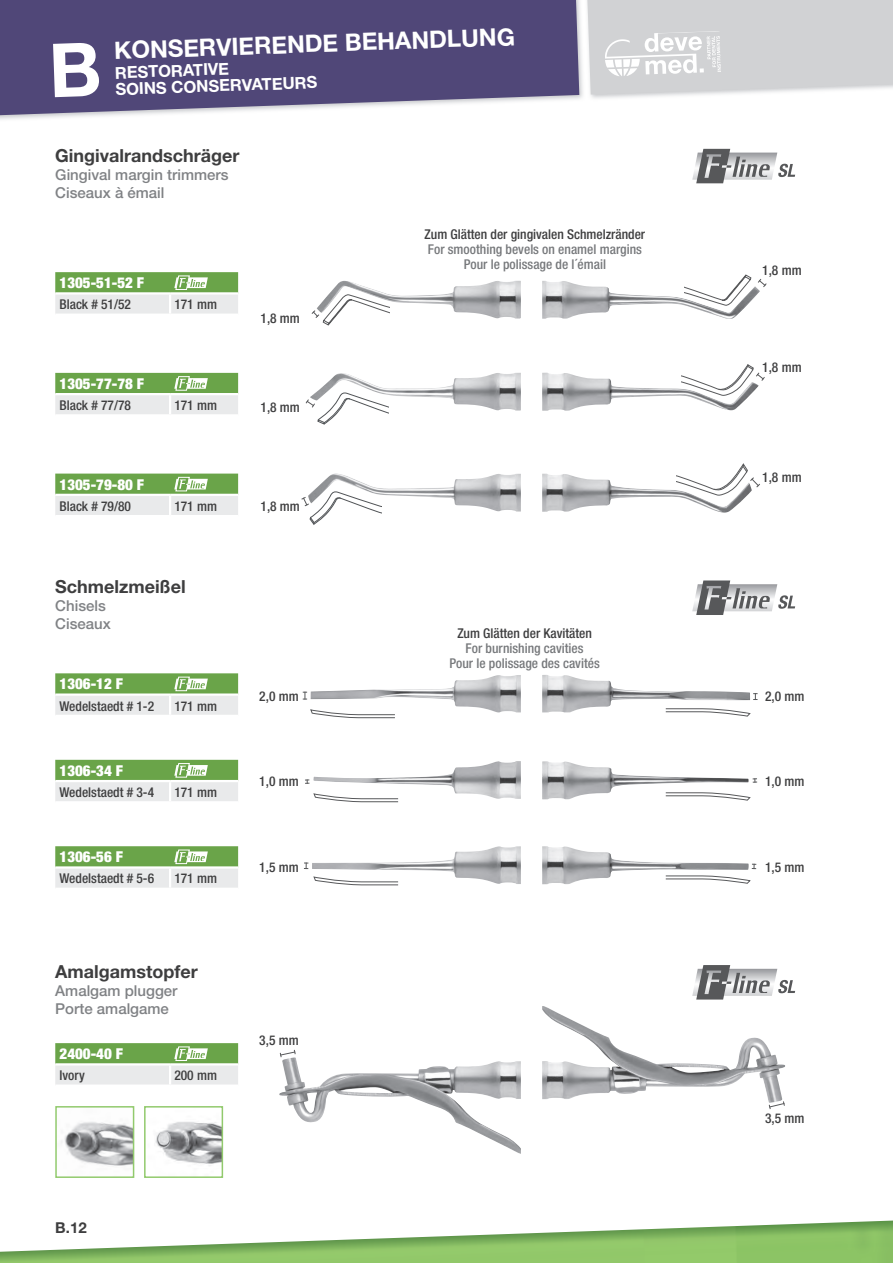
<style>
.page{position:relative;width:893px;height:1263px;background:#fff}
.page>*{position:absolute;margin:0;border:0;box-sizing:border-box;transform-origin:0 0}
.t1{font:700 24px "Helvetica Neue LT Std";color:#fff}
.t2{font:700 18px "Helvetica Neue LT Std";color:#3e3e3f}
.t3{font:700 16.5px "Helvetica Neue LT Std";color:#fff}
.t4{font:500 15px/18px "Helvetica Neue LT Std";color:#808285}
.t5{font:900 condensed 15px "Helvetica Neue LT Std";color:#fff}
.t6{font:700 15px "Helvetica Neue LT Std";color:#3e3e3f}
.t7{font:500 condensed 13.5px "Helvetica Neue LT Std";color:#3e3e3f}
.t8{font:500 condensed 13.5px/15.3px "Helvetica Neue LT Std";color:#76787b;text-align:center}
</style>
<div class="page">
<img style="left:0;top:1220px;width:893px;height:43px">
<img style="left:0;top:0;width:686px;height:120px">
<svg style="left:0;top:0;width:579px;height:115px;background:#5e5683"></svg>
<svg style="left:587px;top:0;width:306px;height:95px;background:#d5d6d8"></svg>
<img style="left:542px;top:846px;width:207px;height:38px">
<img style="left:542px;top:761px;width:207px;height:38px">
<img style="left:542px;top:373px;width:207px;height:38px">
<img style="left:316px;top:373px;width:204px;height:37px">
<svg style="left:682px;top:364px;width:83px;height:32px"></svg>
<svg style="left:305px;top:392px;width:84px;height:33px"></svg>
<img style="left:542px;top:474px;width:187px;height:39px">
<img style="left:313px;top:474px;width:23px;height:17px">
<svg style="left:676px;top:464px;width:84px;height:32px"></svg>
<svg style="left:301px;top:491px;width:80px;height:34px"></svg>
<img style="left:311px;top:675px;width:210px;height:37px">
<img style="left:542px;top:675px;width:208px;height:37px">
<svg style="left:310px;top:710px;width:85px;height:8px"></svg>
<svg style="left:666px;top:708px;width:84px;height:8px"></svg>
<svg style="left:666px;top:792px;width:84px;height:8px"></svg>
<svg style="left:666px;top:875px;width:84px;height:9px"></svg>
<svg style="left:303px;top:692px;width:4px;height:8px"></svg>
<svg style="left:754px;top:693px;width:3px;height:7px"></svg>
<img style="left:542px;top:281px;width:218px;height:38px">
<svg style="left:685px;top:275px;width:66px;height:31px"></svg>
<img style="left:329px;top:281px;width:192px;height:38px">
<svg style="left:311px;top:294px;width:78px;height:31px"></svg>
<svg style="left:757px;top:279px;width:10px;height:9px"></svg>
<img style="left:313px;top:761px;width:208px;height:38px">
<svg style="left:305px;top:779px;width:4px;height:5px"></svg>
<svg style="left:753px;top:778px;width:4px;height:5px"></svg>
<img style="left:312px;top:846px;width:209px;height:38px">
<svg style="left:304px;top:863px;width:4px;height:6px"></svg>
<svg style="left:752px;top:864px;width:4px;height:5px"></svg>
<img style="left:279px;top:1057px;width:242px;height:97px">
<img style="left:542px;top:1006px;width:243px;height:95px">
<svg style="left:279px;top:1049px;width:17px;height:8px"></svg>
<svg style="left:768px;top:1101px;width:17px;height:8px"></svg>
<img style="left:155px;top:1122px;width:65px;height:44px">
<div style="left:144px;top:1106px;width:79px;height:72px;border:2px solid #92ca6d"></div>
<img style="left:61px;top:1122px;width:70px;height:44px">
<div style="left:55px;top:1106px;width:79px;height:72px;border:2px solid #92ca6d"></div>
<img style="left:692px;top:153px;width:85px;height:27px">
<svg style="left:696px;top:149px;width:74px;height:34px"></svg>
<svg style="left:778px;top:164px;width:17px;height:13px"></svg>
<img style="left:692px;top:584px;width:85px;height:27px">
<svg style="left:696px;top:580px;width:74px;height:35px"></svg>
<svg style="left:778px;top:595px;width:17px;height:14px"></svg>
<img style="left:692px;top:969px;width:85px;height:27px">
<svg style="left:696px;top:965px;width:74px;height:34px"></svg>
<svg style="left:778px;top:980px;width:17px;height:13px"></svg>
<svg style="left:55px;top:272px;width:183px;height:42px;background:#b2cca4"></svg>
<svg style="left:55px;top:373px;width:183px;height:41px;background:#b1cca3"></svg>
<svg style="left:55px;top:474px;width:183px;height:41px;background:#b2cca4"></svg>
<svg style="left:55px;top:673px;width:183px;height:42px;background:#b2cca4"></svg>
<svg style="left:55px;top:760px;width:183px;height:41px;background:#b1cca3"></svg>
<svg style="left:55px;top:846px;width:183px;height:42px;background:#b2cca4"></svg>
<svg style="left:55px;top:1043px;width:183px;height:42px;background:#b2cca4"></svg>
<svg style="left:313px;top:794px;width:85px;height:8px"></svg>
<svg style="left:313px;top:877px;width:85px;height:8px"></svg>
<div style="left:53px;top:42px;width:47px;height:55px;background:#504778"></div>
<h1 class="t1" style="left:114px;top:36px;width:403px;rotate:-2deg">KONSERVIERENDE BEHANDLUNG</h1>
<p class="t3" style="left:115px;top:62px;width:116px;rotate:-2deg">RESTORATIVE</p>
<p class="t3" style="left:115px;top:79px;width:203px;rotate:-2deg">SOINS CONSERVATEURS</p>
<h2 class="t2" style="left:55px;top:144px;width:186px">Gingivalrandschräger</h2>
<p class="t4" style="left:55px;top:165px;width:175px">Gingival margin trimmers<br>Ciseaux à émail</p>
<p class="t5" style="left:60px;top:274px;width:86px">1305-51-52 F</p>
<p class="t7" style="left:60px;top:297px;width:73px">Black # 51/52</p>
<p class="t7" style="left:174px;top:297px;width:44px">171 mm</p>
<p class="t5" style="left:60px;top:374px;width:86px">1305-77-78 F</p>
<p class="t7" style="left:60px;top:397px;width:73px">Black # 77/78</p>
<p class="t7" style="left:174px;top:397px;width:44px">171 mm</p>
<p class="t5" style="left:60px;top:475px;width:86px">1305-79-80 F</p>
<p class="t7" style="left:60px;top:498px;width:73px">Black # 79/80</p>
<p class="t7" style="left:174px;top:498px;width:44px">171 mm</p>
<p class="t7" style="left:261px;top:310px;width:41px">1,8 mm</p>
<p class="t7" style="left:261px;top:399px;width:41px">1,8 mm</p>
<p class="t7" style="left:261px;top:498px;width:41px">1,8 mm</p>
<p class="t7" style="left:425px;top:226px;width:222px">Zum Glätten der gingivalen Schmelzränder</p>
<p class="t8" style="left:428px;top:242px;width:216px">For smoothing bevels on enamel margins<br>Pour le polissage de l´émail</p>
<p class="t7" style="left:762px;top:263px;width:41px">1,8 mm</p>
<p class="t7" style="left:762px;top:359px;width:41px">1,8 mm</p>
<p class="t7" style="left:762px;top:469px;width:41px">1,8 mm</p>
<h2 class="t2" style="left:55px;top:576px;width:132px">Schmelzmeißel</h2>
<p class="t4" style="left:55px;top:597px;width:57px">Chisels<br>Ciseaux</p>
<p class="t5" style="left:60px;top:675px;width:65px">1306-12 F</p>
<p class="t7" style="left:60px;top:698px;width:96px">Wedelstaedt # 1-2</p>
<p class="t7" style="left:174px;top:698px;width:44px">171 mm</p>
<p class="t5" style="left:60px;top:761px;width:65px">1306-34 F</p>
<p class="t7" style="left:60px;top:784px;width:96px">Wedelstaedt # 3-4</p>
<p class="t7" style="left:174px;top:784px;width:44px">171 mm</p>
<p class="t5" style="left:60px;top:848px;width:65px">1306-56 F</p>
<p class="t7" style="left:60px;top:871px;width:96px">Wedelstaedt # 5-6</p>
<p class="t7" style="left:174px;top:871px;width:44px">171 mm</p>
<p class="t7" style="left:457px;top:625px;width:136px">Zum Glätten der Kavitäten</p>
<p class="t8" style="left:449px;top:640px;width:152px">For burnishing cavities<br>Pour le polissage des cavités</p>
<p class="t7" style="left:259px;top:688px;width:41px">2,0 mm</p>
<p class="t7" style="left:765px;top:688px;width:41px">2,0 mm</p>
<p class="t7" style="left:259px;top:773px;width:41px">1,0 mm</p>
<p class="t7" style="left:765px;top:773px;width:41px">1,0 mm</p>
<p class="t7" style="left:259px;top:859px;width:41px">1,5 mm</p>
<p class="t7" style="left:765px;top:859px;width:41px">1,5 mm</p>
<h2 class="t2" style="left:55px;top:960px;width:144px">Amalgamstopfer</h2>
<p class="t4" style="left:55px;top:981px;width:124px">Amalgam plugger<br>Porte amalgame</p>
<p class="t5" style="left:60px;top:1044px;width:65px">2400-40 F</p>
<p class="t7" style="left:60px;top:1067px;width:27px">Ivory</p>
<p class="t7" style="left:174px;top:1067px;width:44px">200 mm</p>
<p class="t7" style="left:259px;top:1032px;width:41px">3,5 mm</p>
<p class="t7" style="left:765px;top:1110px;width:41px">3,5 mm</p>
<p class="t6" style="left:55px;top:1219px;width:33px">B.12</p>
</div>
